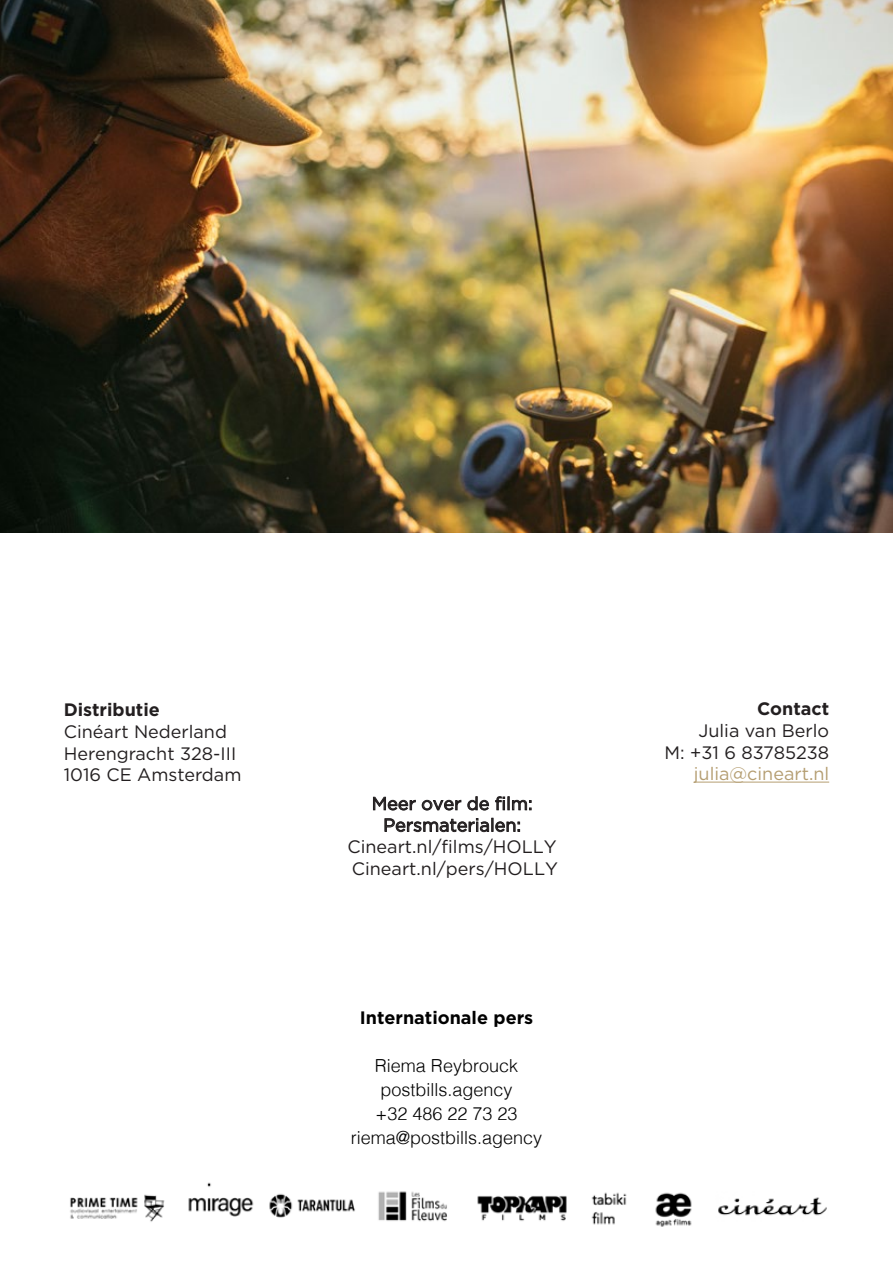
<style>
.page{position:relative;width:893px;height:1263px;background:#fff}
.page>*{position:absolute;margin:0;border:0;box-sizing:border-box;transform-origin:0 0}
.t1{font:18px/21.6px "Gotham";color:#231f20}
.t2{font:18px/21.6px "Gotham";color:#221e1f;text-align:center}
.t3{font:300 18px/24px "Helvetica";color:#000;text-align:center}
.t4{font:700 18px "Gotham";color:#000}
.t5{font:700 18px "Gotham";color:#231f20}
.t6{font:18px "Gotham";color:#b59e72}
</style>
<div class="page">
<img style="left:0;top:0;width:893px;height:532px">
<img style="left:70px;top:1182px;width:622px;height:45px">
<img style="left:718px;top:1197px;width:109px;height:19px">
<hr style="left:694px;top:782px;width:135px;height:1px;background:#b59e72">
<svg style="left:373px;top:797px;width:43px;height:13px"></svg>
<svg style="left:422px;top:800px;width:39px;height:10px"></svg>
<svg style="left:467px;top:796px;width:22px;height:14px"></svg>
<svg style="left:495px;top:796px;width:36px;height:14px"></svg>
<svg style="left:384px;top:818px;width:136px;height:14px"></svg>
<p class="t5" style="left:64px;top:698px;width:98px">Distributie</p>
<p class="t1" style="left:64px;top:720px;width:179px">Cinéart Nederland<br>Herengracht 328-III<br>1016 CE Amsterdam</p>
<p class="t2" style="left:347px;top:792px;width:212px">Meer over de film:<br>Persmaterialen:<br>Cineart.nl/films/HOLLY<br>Cineart.nl/pers/HOLLY</p>
<p class="t4" style="left:360px;top:1005px;width:175px">Internationale pers</p>
<p class="t3" style="left:351px;top:1052px;width:193px">Riema Reybrouck postbills.agency<br>+32 486 22 73 23 riema@postbills.agency</p>
<p class="t5" style="left:757px;top:697px;width:74px">Contact</p>
<p class="t1" style="left:665px;top:719px;width:166px;text-align:right">Julia van Berlo<br>M: +31 6 83785238</p>
<p class="t6" style="left:694px;top:762px;width:137px">julia@cineart.nl</p>
</div>
